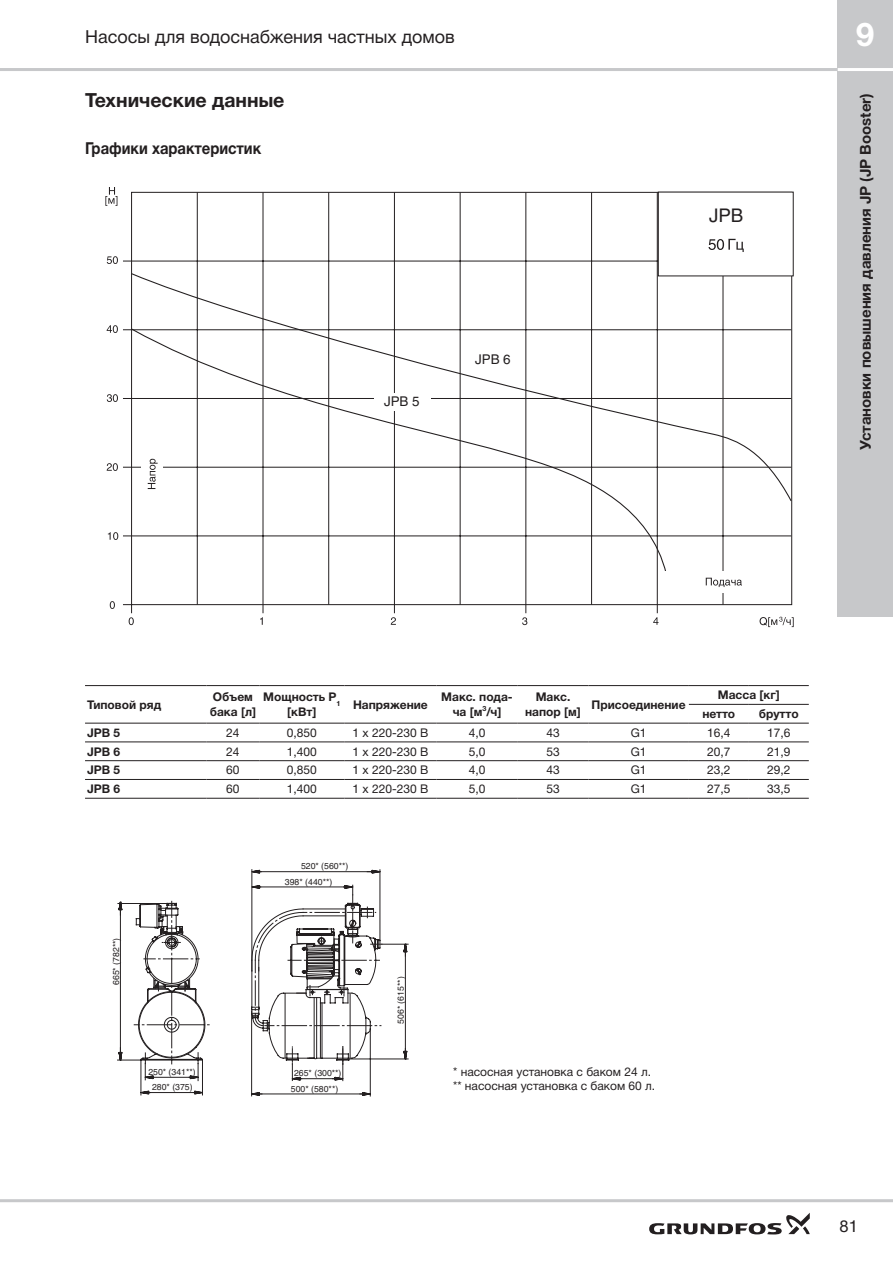
<style>
.page{position:relative;width:893px;height:1263px;background:#fff}
.page>*{position:absolute;margin:0;border:0;box-sizing:border-box;transform-origin:0 0}
.t1{font:700 33px "Helvetica Neue Cyr";color:#fff}
.t2{font:21px "Helvetica C";color:#231f20}
.t3{font:700 19.5px "Helvetica Neue Cyr";color:#231f20}
.t4{font:18px "Helvetica Neue Cyr";color:#231f20}
.t5{font:700 16.5px "Helvetica Neue Cyr";color:#231f20;scale:.9 1}
.t6{font:16.5px "Helvetica Neue Cyr";color:#231f20}
.t7{font:700 15px "Helvetica Neue Cyr";color:#231f20}
.t8{font:15px "Helvetica C";color:#231f20}
.t9{font:12px/14.4px "Helvetica Neue Cyr";color:#231f20}
.t10{font:700 12px/14.4px "Helvetica Neue Cyr";color:#231f20;text-align:center}
.t11{font:9.75px/15.3px "Helvetica C";color:#231f20;text-align:center}
</style>
<div class="page">
<div style="left:838px;top:0;width:55px;height:617px;background:#c7c8ca"></div>
<hr style="left:0;top:1199px;width:893px;height:3px;background:#c7c8ca">
<hr style="left:0;top:68px;width:893px;height:3px;background:#c7c8ca">
<hr style="left:838px;top:68px;width:55px;height:3px;background:#fff">
<svg style="left:649px;top:1213px;width:161px;height:21px"></svg>
<svg style="left:129px;top:617px;width:5px;height:8px"></svg>
<svg style="left:260px;top:617px;width:3px;height:8px"></svg>
<svg style="left:391px;top:617px;width:5px;height:8px"></svg>
<svg style="left:522px;top:617px;width:5px;height:8px"></svg>
<svg style="left:653px;top:617px;width:5px;height:8px"></svg>
<svg style="left:760px;top:617px;width:34px;height:10px"></svg>
<svg style="left:105px;top:187px;width:12px;height:19px"></svg>
<svg style="left:107px;top:256px;width:11px;height:8px"></svg>
<svg style="left:107px;top:325px;width:11px;height:8px"></svg>
<svg style="left:107px;top:394px;width:11px;height:8px"></svg>
<svg style="left:107px;top:463px;width:11px;height:8px"></svg>
<svg style="left:108px;top:532px;width:10px;height:8px"></svg>
<svg style="left:110px;top:601px;width:5px;height:8px"></svg>
<svg style="left:123px;top:192px;width:669px;height:422px"></svg>
<svg style="left:130px;top:272px;width:663px;height:304px"></svg>
<div style="left:374px;top:393px;width:57px;height:18px;background:#fff"></div>
<div style="left:663px;top:571px;width:123px;height:22px;background:#fff"></div>
<svg style="left:706px;top:578px;width:36px;height:9px"></svg>
<div style="left:141px;top:406px;width:21px;height:126px;background:#fff"></div>
<svg style="left:148px;top:459px;width:10px;height:30px"></svg>
<div style="left:658px;top:192px;width:135px;height:84px;background:#fff"></div>
<div style="left:658px;top:192px;width:136px;height:84px;border:1px solid #231f20"></div>
<svg style="left:708px;top:239px;width:36px;height:13px"></svg>
<svg style="left:117px;top:869px;width:292px;height:228px"></svg>
<hr style="left:85px;top:685px;width:121px;height:1px;background:#231f20">
<hr style="left:206px;top:685px;width:53px;height:1px;background:#231f20">
<hr style="left:259px;top:685px;width:85px;height:1px;background:#231f20">
<hr style="left:344px;top:685px;width:92px;height:1px;background:#231f20">
<hr style="left:436px;top:685px;width:82px;height:1px;background:#231f20">
<hr style="left:518px;top:685px;width:70px;height:1px;background:#231f20">
<hr style="left:588px;top:685px;width:101px;height:1px;background:#231f20">
<hr style="left:689px;top:685px;width:60px;height:1px;background:#231f20">
<hr style="left:749px;top:685px;width:60px;height:1px;background:#231f20">
<hr style="left:689px;top:704px;width:60px;height:1px;background:#231f20">
<hr style="left:749px;top:704px;width:60px;height:1px;background:#231f20">
<hr style="left:85px;top:723px;width:121px;height:1px;background:#231f20">
<hr style="left:206px;top:723px;width:53px;height:1px;background:#231f20">
<hr style="left:259px;top:723px;width:85px;height:1px;background:#231f20">
<hr style="left:344px;top:723px;width:92px;height:1px;background:#231f20">
<hr style="left:436px;top:723px;width:82px;height:1px;background:#231f20">
<hr style="left:518px;top:723px;width:70px;height:1px;background:#231f20">
<hr style="left:588px;top:723px;width:101px;height:1px;background:#231f20">
<hr style="left:689px;top:723px;width:60px;height:1px;background:#231f20">
<hr style="left:749px;top:723px;width:60px;height:1px;background:#231f20">
<hr style="left:85px;top:741px;width:121px;height:1px;background:#231f20">
<hr style="left:206px;top:741px;width:53px;height:1px;background:#231f20">
<hr style="left:259px;top:741px;width:85px;height:1px;background:#231f20">
<hr style="left:344px;top:741px;width:92px;height:1px;background:#231f20">
<hr style="left:436px;top:741px;width:82px;height:1px;background:#231f20">
<hr style="left:518px;top:741px;width:70px;height:1px;background:#231f20">
<hr style="left:588px;top:741px;width:101px;height:1px;background:#231f20">
<hr style="left:689px;top:741px;width:60px;height:1px;background:#231f20">
<hr style="left:749px;top:741px;width:60px;height:1px;background:#231f20">
<hr style="left:85px;top:760px;width:121px;height:1px;background:#231f20">
<hr style="left:206px;top:760px;width:53px;height:1px;background:#231f20">
<hr style="left:259px;top:760px;width:85px;height:1px;background:#231f20">
<hr style="left:344px;top:760px;width:92px;height:1px;background:#231f20">
<hr style="left:436px;top:760px;width:82px;height:1px;background:#231f20">
<hr style="left:518px;top:760px;width:70px;height:1px;background:#231f20">
<hr style="left:588px;top:760px;width:101px;height:1px;background:#231f20">
<hr style="left:689px;top:760px;width:60px;height:1px;background:#231f20">
<hr style="left:749px;top:760px;width:60px;height:1px;background:#231f20">
<hr style="left:85px;top:779px;width:121px;height:1px;background:#231f20">
<hr style="left:206px;top:779px;width:53px;height:1px;background:#231f20">
<hr style="left:259px;top:779px;width:85px;height:1px;background:#231f20">
<hr style="left:344px;top:779px;width:92px;height:1px;background:#231f20">
<hr style="left:436px;top:779px;width:82px;height:1px;background:#231f20">
<hr style="left:518px;top:779px;width:70px;height:1px;background:#231f20">
<hr style="left:588px;top:779px;width:101px;height:1px;background:#231f20">
<hr style="left:689px;top:779px;width:60px;height:1px;background:#231f20">
<hr style="left:749px;top:779px;width:60px;height:1px;background:#231f20">
<hr style="left:85px;top:798px;width:121px;height:1px;background:#231f20">
<hr style="left:206px;top:798px;width:53px;height:1px;background:#231f20">
<hr style="left:259px;top:798px;width:85px;height:1px;background:#231f20">
<hr style="left:344px;top:798px;width:92px;height:1px;background:#231f20">
<hr style="left:436px;top:798px;width:82px;height:1px;background:#231f20">
<hr style="left:518px;top:798px;width:70px;height:1px;background:#231f20">
<hr style="left:588px;top:798px;width:101px;height:1px;background:#231f20">
<hr style="left:689px;top:798px;width:60px;height:1px;background:#231f20">
<hr style="left:749px;top:798px;width:60px;height:1px;background:#231f20">
<h3 class="t4" style="left:85px;top:26px;width:371px">Насосы для водоснабжения частных домов</h3>
<h3 class="t3" style="left:85px;top:90px;width:201px">Технические данные</h3>
<h3 class="t5" style="left:85px;top:139px;width:197px">Графики характеристик</h3>
<p class="t8" style="left:384px;top:394px;width:37px">JPB 5</p>
<p class="t8" style="left:475px;top:352px;width:37px">JPB 6</p>
<h2 class="t2" style="left:709px;top:205px;width:36px">JPB</h2>
<h1 class="t1" style="left:856px;top:16px;width:20px">9</h1>
<p class="t7" style="left:857px;top:450px;width:358px;rotate:-90deg">Установки повышения давления JP (JP Booster)</p>
<p class="t10" style="left:87px;top:697px;width:76px">Типовой ряд</p>
<p class="t10" style="left:210px;top:690px;width:48px;text-align:left">Объем бака [л]</p>
<p class="t10" style="left:263px;top:690px;width:79px">Мощность P<sub>1 </sub>[кВт]</p>
<p class="t10" style="left:353px;top:697px;width:76px">Напряжение</p>
<p class="t10" style="left:441px;top:690px;width:73px">Макс. пода&shy;ча [м<sup>3</sup>/ч]</p>
<p class="t10" style="left:525px;top:690px;width:57px">Макс. напор [м]</p>
<p class="t10" style="left:592px;top:697px;width:96px">Присоединение</p>
<p class="t10" style="left:702px;top:686px;width:79px;line-height:18.8px;text-align:left;text-indent:15px">Масса [кг] нетто</p>
<p class="t10" style="left:759px;top:707px;width:41px">брутто</p>
<p class="t10" style="left:87px;top:725px;width:35px">JPB 5</p>
<p class="t9" style="left:226px;top:725px;width:15px">24</p>
<p class="t9" style="left:287px;top:725px;width:32px">0,850</p>
<p class="t9" style="left:352px;top:725px;width:77px">1 x 220-230 В</p>
<p class="t9" style="left:469px;top:725px;width:18px">4,0</p>
<p class="t9" style="left:546px;top:725px;width:15px">43</p>
<p class="t9" style="left:631px;top:725px;width:17px">G1</p>
<p class="t9" style="left:707px;top:725px;width:25px">16,4</p>
<p class="t9" style="left:767px;top:725px;width:25px">17,6</p>
<p class="t10" style="left:87px;top:744px;width:35px">JPB 6</p>
<p class="t9" style="left:226px;top:744px;width:15px">24</p>
<p class="t9" style="left:287px;top:744px;width:32px">1,400</p>
<p class="t9" style="left:352px;top:744px;width:77px">1 x 220-230 В</p>
<p class="t9" style="left:469px;top:744px;width:18px">5,0</p>
<p class="t9" style="left:546px;top:744px;width:15px">53</p>
<p class="t9" style="left:631px;top:744px;width:17px">G1</p>
<p class="t9" style="left:707px;top:744px;width:25px">20,7</p>
<p class="t9" style="left:767px;top:744px;width:25px">21,9</p>
<p class="t10" style="left:87px;top:763px;width:35px">JPB 5</p>
<p class="t9" style="left:226px;top:763px;width:15px">60</p>
<p class="t9" style="left:287px;top:763px;width:32px">0,850</p>
<p class="t9" style="left:352px;top:763px;width:77px">1 x 220-230 В</p>
<p class="t9" style="left:469px;top:763px;width:18px">4,0</p>
<p class="t9" style="left:546px;top:763px;width:15px">43</p>
<p class="t9" style="left:631px;top:763px;width:17px">G1</p>
<p class="t9" style="left:707px;top:763px;width:25px">23,2</p>
<p class="t9" style="left:767px;top:763px;width:25px">29,2</p>
<p class="t10" style="left:87px;top:782px;width:35px">JPB 6</p>
<p class="t9" style="left:226px;top:782px;width:15px">60</p>
<p class="t9" style="left:287px;top:782px;width:32px">1,400</p>
<p class="t9" style="left:352px;top:782px;width:77px">1 x 220-230 В</p>
<p class="t9" style="left:469px;top:782px;width:18px">5,0</p>
<p class="t9" style="left:546px;top:782px;width:15px">53</p>
<p class="t9" style="left:631px;top:782px;width:17px">G1</p>
<p class="t9" style="left:707px;top:782px;width:25px">27,5</p>
<p class="t9" style="left:767px;top:782px;width:25px">33,5</p>
<p class="t11" style="left:108px;top:985px;width:49px;rotate:-90deg">665* (782**)</p>
<p class="t11" style="left:148px;top:1064px;width:49px">250* (341**)<br>280* (375)</p>
<p class="t11" style="left:285px;top:859px;width:65px;text-align:left;text-indent:16px">520* (560**)<br>398* (440**)</p>
<p class="t11" style="left:291px;top:1065px;width:52px;line-height:15.9px">265* (300**)<br>500* (580**)</p>
<p class="t11" style="left:393px;top:1024px;width:49px;rotate:-90deg">506* (615**)</p>
<p class="t9" style="left:453px;top:1064px;width:204px">* насосная установка с баком 24 л. ** насосная установка с баком 60 л.</p>
<h3 class="t6" style="left:840px;top:1217px;width:20px">81</h3>
</div>
